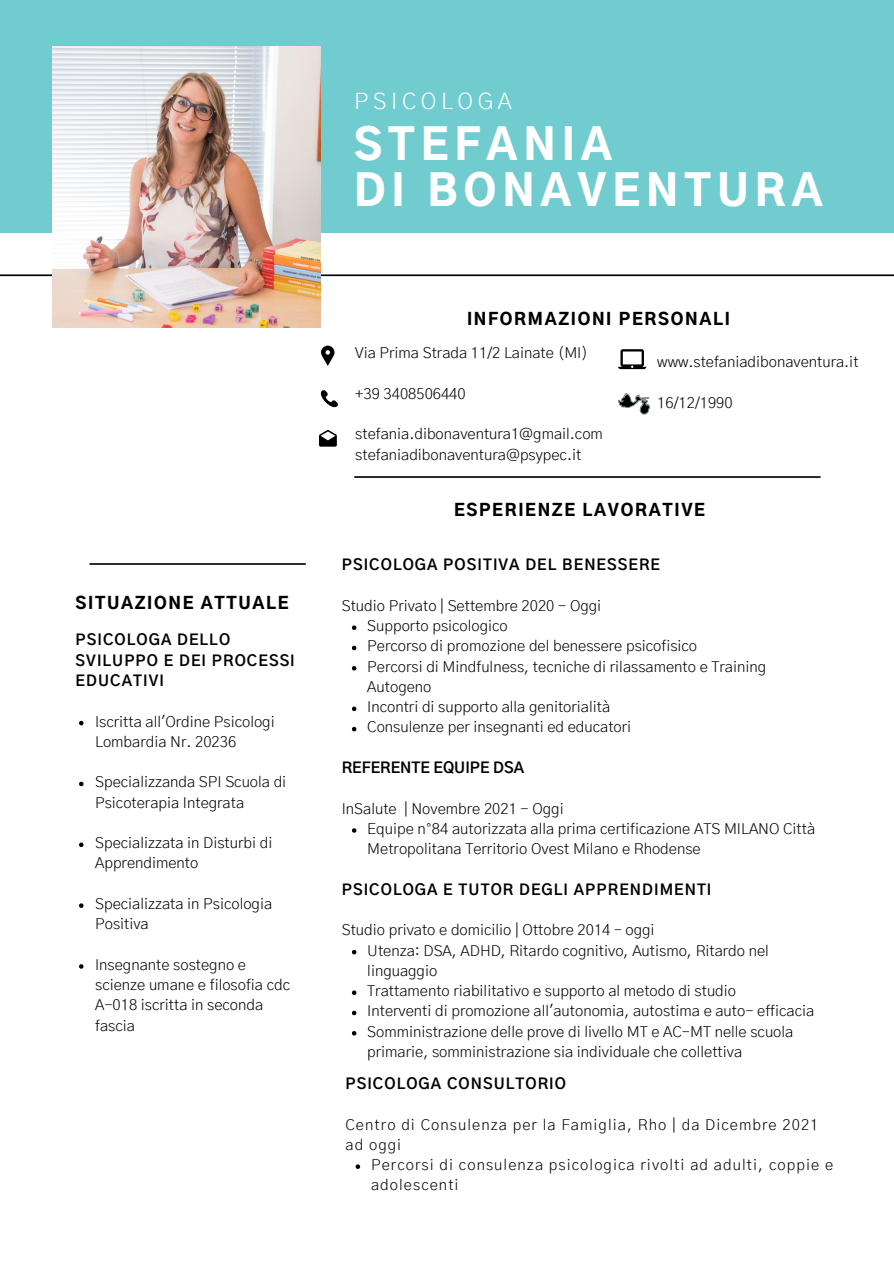
<style>
.page{position:relative;width:894px;height:1264px;background:#fff}
.page>*{position:absolute;margin:0;border:0;box-sizing:border-box;transform-origin:0 0}
.t1{font:900 42.3px "Gothic A1";letter-spacing:.14em;color:#fff}
.t2{font:300 22.5px "Gothic A1";letter-spacing:.205em;color:#fff}
.t3{font:900 16.5px "Gothic A1";letter-spacing:.1em;color:#000}
.t4{font:300 15px/20.2px "Gothic A1";color:#000}
.t5{font:700 15px/20.2px "Gothic A1";letter-spacing:.07em;color:#000}
.t6{font:300 15px/20.2px "Gothic A1";letter-spacing:.07em;color:#000}
.t7{font:700 15px "Gothic A1";color:#000}
</style>
<div class="page">
<div style="left:0;top:0;width:893px;height:233px;background:#71cccf"></div>
<svg style="left:354px;top:476px;width:466px;height:2px"></svg>
<svg style="left:0;top:274px;width:893px;height:2px"></svg>
<img style="left:52px;top:46px;width:268px;height:282px">
<svg style="left:89px;top:563px;width:217px;height:2px"></svg>
<svg style="left:321px;top:345px;width:13px;height:21px"></svg>
<svg style="left:319px;top:430px;width:18px;height:16px"></svg>
<svg style="left:618px;top:349px;width:28px;height:20px"></svg>
<svg style="left:320px;top:390px;width:18px;height:18px"></svg>
<svg style="left:618px;top:394px;width:31px;height:21px"></svg>
<svg style="left:352px;top:625px;width:4px;height:5px"></svg>
<svg style="left:352px;top:645px;width:4px;height:5px"></svg>
<svg style="left:352px;top:666px;width:4px;height:4px"></svg>
<svg style="left:352px;top:706px;width:4px;height:5px"></svg>
<svg style="left:352px;top:727px;width:4px;height:4px"></svg>
<svg style="left:352px;top:828px;width:4px;height:4px"></svg>
<svg style="left:352px;top:949px;width:4px;height:5px"></svg>
<svg style="left:352px;top:990px;width:4px;height:4px"></svg>
<svg style="left:352px;top:1010px;width:4px;height:5px"></svg>
<svg style="left:352px;top:1031px;width:4px;height:4px"></svg>
<svg style="left:79px;top:721px;width:4px;height:4px"></svg>
<svg style="left:79px;top:781px;width:4px;height:5px"></svg>
<svg style="left:79px;top:842px;width:4px;height:5px"></svg>
<svg style="left:79px;top:903px;width:4px;height:4px"></svg>
<svg style="left:79px;top:964px;width:4px;height:4px"></svg>
<svg style="left:355px;top:1164px;width:5px;height:4px"></svg>
<p class="t3" style="left:76px;top:596px;width:214px">SITUAZIONE ATTUALE</p>
<p class="t5" style="left:76px;top:630px;width:221px">PSICOLOGA DELLO<br>SVILUPPO E DEI PROCESSI<br>EDUCATIVI</p>
<p class="t4" style="left:95px;top:712px;width:181px">Iscritta all'Ordine Psicologi<br>Lombardia Nr. 20236</p>
<p class="t4" style="left:95px;top:772px;width:192px">Specializzanda SPI Scuola di<br>Psicoterapia Integrata</p>
<p class="t4" style="left:95px;top:833px;width:179px">Specializzata in Disturbi di<br>Apprendimento</p>
<p class="t4" style="left:95px;top:894px;width:178px">Specializzata in Psicologia<br>Positiva</p>
<p class="t4" style="left:95px;top:955px;width:196px">Insegnante sostegno e scienze umane e filosofia cdc<br>A-018 iscritta in seconda fascia</p>
<p class="t2" style="left:354px;top:91px;width:159px">PSICOLOGA</p>
<p class="t1" style="left:354px;top:126px;width:259px">STEFANIA</p>
<p class="t1" style="left:354px;top:172px;width:470px">DI BONAVENTURA</p>
<p class="t3" style="left:467px;top:312px;width:264px">INFORMAZIONI PERSONALI</p>
<p class="t4" style="left:355px;top:344px;width:234px">Via Prima Strada 11/2 Lainate (MI)</p>
<p class="t4" style="left:355px;top:384px;width:112px">+39 3408506440</p>
<p class="t4" style="left:355px;top:425px;width:249px">stefania.dibonaventura1@gmail.com</p>
<p class="t4" style="left:355px;top:445px;width:227px">stefaniadibonaventura@psypec.it</p>
<p class="t4" style="left:657px;top:352px;width:203px">www.stefaniadibonaventura.it</p>
<p class="t4" style="left:657px;top:393px;width:77px">16/12/1990</p>
<p class="t3" style="left:454px;top:502px;width:252px">ESPERIENZE LAVORATIVE</p>
<p class="t5" style="left:341px;top:555px;width:320px">PSICOLOGA POSITIVA DEL BENESSERE</p>
<p class="t4" style="left:341px;top:596px;width:261px">Studio Privato | Settembre 2020 - Oggi</p>
<p class="t4" style="left:367px;top:616px;width:142px">Supporto psicologico</p>
<p class="t4" style="left:367px;top:636px;width:331px">Percorso di promozione del benessere psicofisico</p>
<p class="t4" style="left:367px;top:657px;width:400px">Percorsi di Mindfulness, tecniche di rilassamento e Training<br>Autogeno</p>
<p class="t4" style="left:367px;top:697px;width:244px">Incontri di supporto alla genitorialità</p>
<p class="t4" style="left:367px;top:718px;width:265px">Consulenze per insegnanti ed educatori</p>
<p class="t7" style="left:341px;top:761px;width:184px">REFERENTE EQUIPE DSA</p>
<p class="t4" style="left:341px;top:799px;width:223px">InSalute | Novembre 2021 - Oggi</p>
<p class="t4" style="left:367px;top:819px;width:449px">Equipe n°84 autorizzata alla prima certificazione ATS MILANO Città<br>Metropolitana Territorio Ovest Milano e Rhodense</p>
<p class="t5" style="left:341px;top:880px;width:371px">PSICOLOGA E TUTOR DEGLI APPRENDIMENTI</p>
<p class="t4" style="left:341px;top:920px;width:314px">Studio privato e domicilio | Ottobre 2014 – oggi</p>
<p class="t4" style="left:367px;top:940px;width:403px">Utenza: DSA, ADHD, Ritardo cognitivo, Autismo, Ritardo nel linguaggio</p>
<p class="t4" style="left:367px;top:981px;width:370px">Trattamento riabilitativo e supporto al metodo di studio</p>
<p class="t4" style="left:367px;top:1001px;width:448px">Interventi di promozione all'autonomia, autostima e auto- efficacia</p>
<p class="t4" style="left:367px;top:1022px;width:427px">Somministrazione delle prove di livello MT e AC-MT nelle scuola primarie, somministrazione sia individuale che collettiva</p>
<p class="t5" style="left:345px;top:1074px;width:222px">PSICOLOGA CONSULTORIO</p>
<p class="t6" style="left:345px;top:1114px;width:474px">Centro di Consulenza per la Famiglia, Rho | da Dicembre 2021 ad oggi</p>
<p class="t6" style="left:371px;top:1155px;width:463px">Percorsi di consulenza psicologica rivolti ad adulti, coppie e adolescenti</p>
</div>
